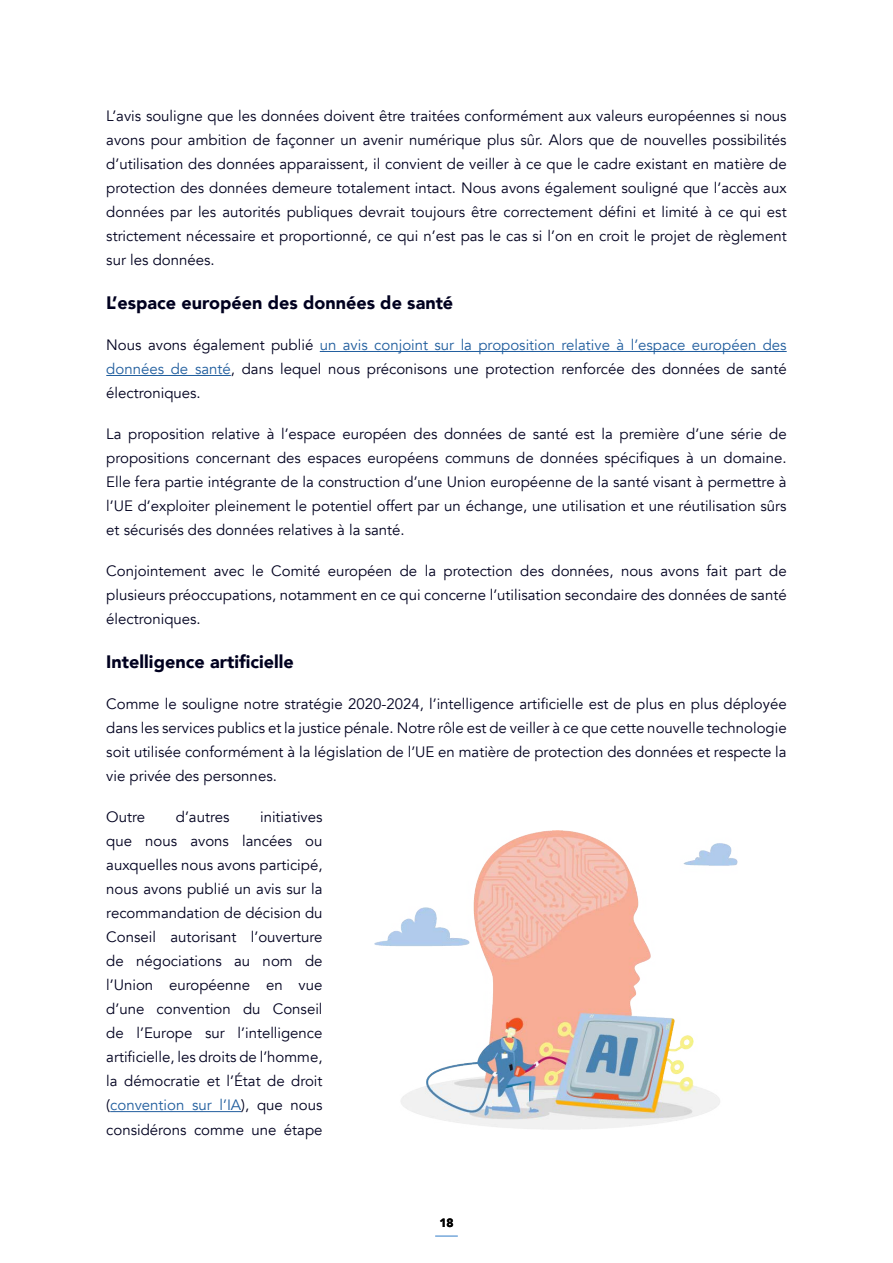
<style>
.page{position:relative;width:893px;height:1263px;background:#fff}
.page>*{position:absolute;margin:0;border:0;box-sizing:border-box;transform-origin:0 0}
.Black_Sub_head{font:900 18px "Avenir";color:#00001f}
.Body_text{font:15px/24px "Avenir";color:#00001f;text-align:justify}
.t1{font:900 12px "Avenir";color:#000}
.s1{color:#215e9e}
</style>
<div class="page">
<hr style="left:435px;top:1235px;width:23px;height:2px;background:#76a8da">
<hr style="left:320px;top:351px;width:467px;height:1px;background:#215e9e">
<hr style="left:106px;top:375px;width:125px;height:1px;background:#215e9e">
<hr style="left:110px;top:1111px;width:131px;height:1px;background:#215e9e">
<img style="left:375px;top:830px;width:362px;height:299px">
<p class="Body_text" style="left:106px;top:104px;width:682px">L’avis souligne que les données doivent être traitées conformément aux valeurs européennes si nous avons pour ambition de façonner un avenir numérique plus sûr. Alors que de nouvelles possibilités d’utilisation des données apparaissent, il convient de veiller à ce que le cadre existant en matière de protection des données demeure totalement intact. Nous avons également souligné que l’accès aux données par les autorités publiques devrait toujours être correctement défini et limité à ce qui est strictement nécessaire et proportionné, ce qui n’est pas le cas si l’on en croit le projet de règlement sur les données.</p>
<p class="Black_Sub_head" style="left:106px;top:288px;width:348px">L’espace européen des données de santé</p>
<p class="Body_text" style="left:106px;top:333px;width:682px">Nous avons également publié <span class="s1">un avis conjoint sur la proposition relative à l’espace européen des données de santé</span>, dans lequel nous préconisons une protection renforcée des données de santé électroniques.</p>
<p class="Body_text" style="left:106px;top:422px;width:682px">La proposition relative à l’espace européen des données de santé est la première d’une série de propositions concernant des espaces européens communs de données spécifiques à un domaine.<br>Elle fera partie intégrante de la construction d’une Union européenne de la santé visant à permettre à l’UE d’exploiter pleinement le potentiel offert par un échange, une utilisation et une réutilisation sûrs et sécurisés des données relatives à la santé.</p>
<p class="Body_text" style="left:106px;top:559px;width:682px">Conjointement avec le Comité européen de la protection des données, nous avons fait part de plusieurs préoccupations, notamment en ce qui concerne l’utilisation secondaire des données de santé électroniques.</p>
<p class="Black_Sub_head" style="left:106px;top:647px;width:189px">Intelligence artificielle</p>
<p class="Body_text" style="left:106px;top:692px;width:682px">Comme le souligne notre stratégie 2020-2024, l’intelligence artificielle est de plus en plus déployée dans les services publics et la justice pénale. Notre rôle est de veiller à ce que cette nouvelle technologie soit utilisée conformément à la législation de l’UE en matière de protection des données et respecte la vie privée des personnes.</p>
<p class="Body_text" style="left:106px;top:805px;width:40px">Outre</p>
<p class="Body_text" style="left:176px;top:805px;width:55px">d’autres</p>
<p class="Body_text" style="left:106px;top:805px;width:218px;text-indent:154px">initiatives que nous avons lancées ou auxquelles nous avons participé, nous avons publié un avis sur la recommandation de décision du Conseil autorisant l’ouverture de négociations au nom de l’Union européenne en vue d’une convention du Conseil de l’Europe sur l’intelligence artificielle, les droits de l’homme, la démocratie et l’État de droit (<span class="s1">convention sur l’IA</span>), que nous considérons comme une étape</p>
<p class="t1" style="left:439px;top:1213px;width:16px">18</p>
</div>
